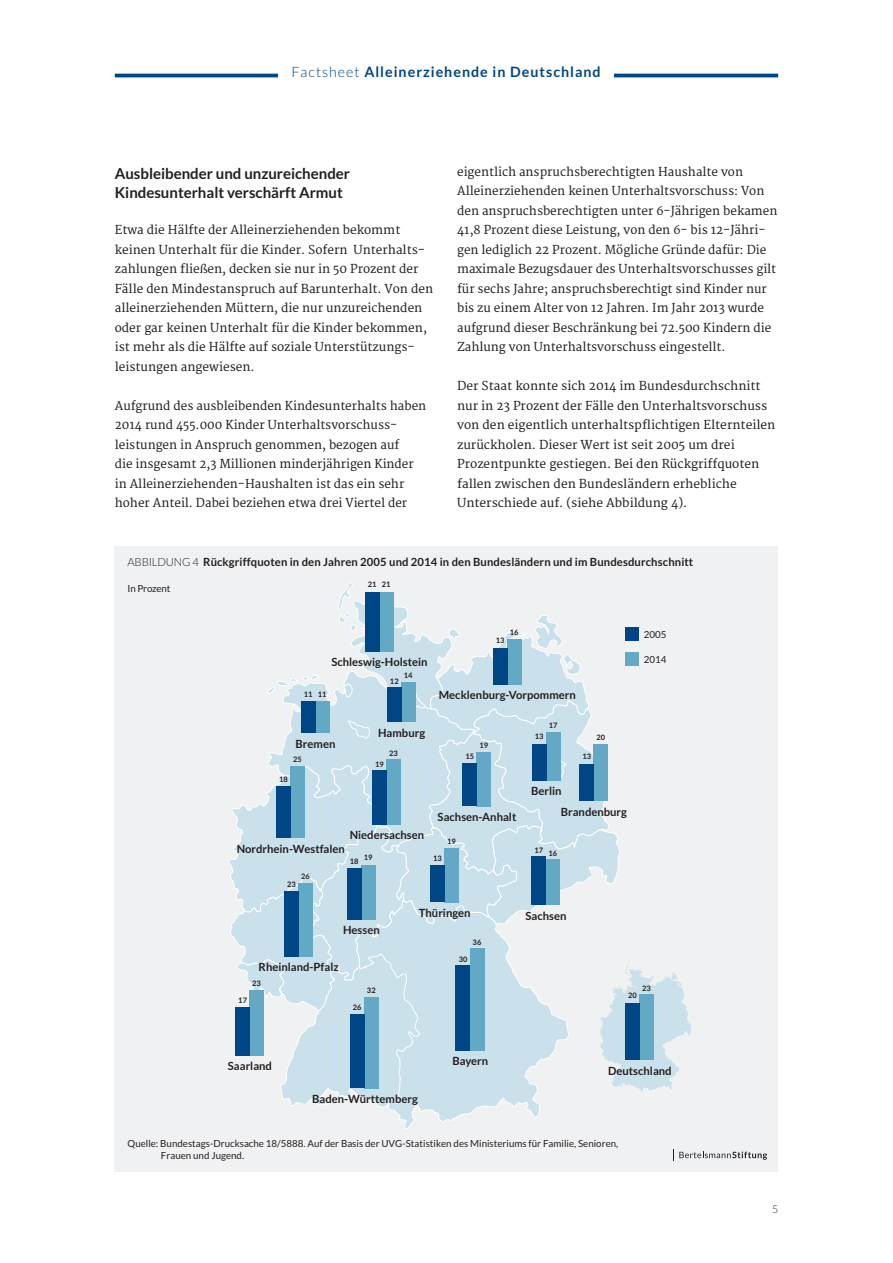
<style>
.page{position:relative;width:893px;height:1263px;background:#fff}
.page>*{position:absolute;margin:0;border:0;box-sizing:border-box;transform-origin:0 0}
.t1{font:700 15px/19.5px "Lato";color:#231f20}
.t2{font:700 14.25px "Lato";letter-spacing:.07em;color:#004684}
.t3{font:12px/19.5px "Merriweather";color:#231f20}
.t4{font:700 11.25px "Lato";color:#231f20}
.t5{font:300 10.5px "Lato";color:#231f20}
.t6{font:9.75px/11.7px "Lato";color:#231f20}
.t7{font:700 7.5px "Lato";color:#231f20}
.s1{font-weight:300}
</style>
<div class="page">
<hr style="left:115px;top:74px;width:663px;height:3px;background:#004684">
<div style="left:279px;top:66px;width:335px;height:25px;background:#fff"></div>
<div style="left:115px;top:546px;width:663px;height:625px;background:#f0f1f2"></div>
<svg style="left:679px;top:1151px;width:88px;height:9px"></svg>
<svg style="left:389px;top:1108px;width:150px;height:21px"></svg>
<svg style="left:229px;top:582px;width:462px;height:526px"></svg>
<div style="left:625px;top:627px;width:14px;height:14px;background:#004684"></div>
<div style="left:625px;top:652px;width:14px;height:14px;background:#63a8c4"></div>
<div style="left:470px;top:948px;width:14px;height:102px;background:#63a8c4"></div>
<div style="left:456px;top:965px;width:14px;height:85px;background:#004684"></div>
<div style="left:640px;top:995px;width:14px;height:65px;background:#63a8c4"></div>
<div style="left:625px;top:1003px;width:15px;height:57px;background:#004684"></div>
<div style="left:315px;top:701px;width:14px;height:32px;background:#63a8c4"></div>
<div style="left:301px;top:701px;width:14px;height:32px;background:#004684"></div>
<div style="left:401px;top:682px;width:14px;height:40px;background:#63a8c4"></div>
<div style="left:387px;top:688px;width:14px;height:34px;background:#004684"></div>
<div style="left:546px;top:732px;width:14px;height:48px;background:#63a8c4"></div>
<div style="left:532px;top:743px;width:14px;height:37px;background:#004684"></div>
<div style="left:507px;top:639px;width:14px;height:45px;background:#63a8c4"></div>
<div style="left:493px;top:647px;width:14px;height:37px;background:#004684"></div>
<div style="left:594px;top:744px;width:14px;height:57px;background:#63a8c4"></div>
<div style="left:580px;top:764px;width:14px;height:37px;background:#004684"></div>
<div style="left:546px;top:859px;width:14px;height:46px;background:#63a8c4"></div>
<div style="left:532px;top:857px;width:14px;height:48px;background:#004684"></div>
<div style="left:444px;top:848px;width:15px;height:54px;background:#63a8c4"></div>
<div style="left:430px;top:865px;width:14px;height:37px;background:#004684"></div>
<div style="left:477px;top:752px;width:14px;height:54px;background:#63a8c4"></div>
<div style="left:463px;top:763px;width:14px;height:43px;background:#004684"></div>
<div style="left:361px;top:865px;width:14px;height:54px;background:#63a8c4"></div>
<div style="left:347px;top:868px;width:14px;height:51px;background:#004684"></div>
<div style="left:387px;top:759px;width:14px;height:66px;background:#63a8c4"></div>
<div style="left:372px;top:771px;width:15px;height:54px;background:#004684"></div>
<div style="left:379px;top:592px;width:14px;height:59px;background:#63a8c4"></div>
<div style="left:365px;top:592px;width:14px;height:59px;background:#004684"></div>
<div style="left:291px;top:767px;width:14px;height:71px;background:#63a8c4"></div>
<div style="left:276px;top:787px;width:15px;height:51px;background:#004684"></div>
<div style="left:298px;top:883px;width:14px;height:74px;background:#63a8c4"></div>
<div style="left:284px;top:891px;width:14px;height:66px;background:#004684"></div>
<div style="left:250px;top:990px;width:14px;height:66px;background:#63a8c4"></div>
<div style="left:236px;top:1007px;width:14px;height:49px;background:#004684"></div>
<div style="left:365px;top:997px;width:14px;height:91px;background:#63a8c4"></div>
<div style="left:351px;top:1014px;width:14px;height:74px;background:#004684"></div>
<p class="t2" style="left:291px;top:64px;width:311px"><span class="s1">Factsheet</span> Alleinerziehende in Deutschland</p>
<p class="t1" style="left:115px;top:163px;width:237px">Ausbleibender und unzureichender<br>Kindesunterhalt verschärft Armut</p>
<p class="t3" style="left:115px;top:221px;width:320px">Etwa die Hälfte der Alleinerziehenden bekommt keinen Unterhalt für die Kinder. Sofern Unterhalts&shy;zahlungen fließen, decken sie nur in 50 Prozent der Fälle den Mindestanspruch auf Barunterhalt. Von den alleinerziehenden Müttern, die nur unzureichenden oder gar keinen Unterhalt für die Kinder bekommen, ist mehr als die Hälfte auf soziale Unterstützungs&shy;leistungen angewiesen.</p>
<p class="t3" style="left:115px;top:396px;width:313px">Aufgrund des ausbleibenden Kindesunterhalts haben 2014 rund 455.000 Kinder Unterhaltsvorschuss&shy;leistungen in Anspruch genommen, bezogen auf<br>die insgesamt 2,3 Millionen minderjährigen Kinder in Alleinerziehenden-Haushalten ist das ein sehr hoher Anteil. Dabei beziehen etwa drei Viertel der</p>
<p class="t3" style="left:457px;top:162px;width:322px">eigentlich anspruchsberechtigten Haushalte von Alleinerziehenden keinen Unterhaltsvorschuss: Von den anspruchsberechtigten unter 6-Jährigen bekamen 41,8 Prozent diese Leistung, von den 6- bis 12-Jähri&shy;gen lediglich 22 Prozent. Mögliche Gründe dafür: Die maximale Bezugsdauer des Unterhaltsvorschusses gilt für sechs Jahre; anspruchsberechtigt sind Kinder nur bis zu einem Alter von 12 Jahren. Im Jahr 2013 wurde aufgrund dieser Beschränkung bei 72.500 Kindern die Zahlung von Unterhaltsvorschuss eingestellt.</p>
<p class="t3" style="left:457px;top:377px;width:320px">Der Staat konnte sich 2014 im Bundesdurchschnitt nur in 23 Prozent der Fälle den Unterhaltsvorschuss von den eigentlich unterhaltspflichtigen Elternteilen zurückholen. Dieser Wert ist seit 2005 um drei Prozentpunkte gestiegen. Bei den Rückgriffquoten fallen zwischen den Bundesländern erhebliche Unterschiede auf. (siehe Abbildung 4).</p>
<p class="t4" style="left:128px;top:556px;width:567px"><span class="s1">ABBILDUNG 4</span> Rückgriffquoten in den Jahren 2005 und 2014 in den Bundesländern und im Bundesdurchschnitt</p>
<p class="t6" style="left:128px;top:582px;width:44px">In Prozent</p>
<p class="t6" style="left:644px;top:628px;width:24px">2005</p>
<p class="t6" style="left:644px;top:654px;width:24px">2014</p>
<p class="t7" style="left:368px;top:580px;width:24px">21 21</p>
<p class="t7" style="left:510px;top:628px;width:10px">16</p>
<p class="t7" style="left:496px;top:636px;width:10px">13</p>
<p class="t4" style="left:331px;top:656px;width:98px">Schleswig-Holstein</p>
<p class="t7" style="left:304px;top:690px;width:24px">11 11</p>
<p class="t4" style="left:296px;top:737px;width:41px">Bremen</p>
<p class="t7" style="left:293px;top:755px;width:10px">25</p>
<p class="t7" style="left:279px;top:774px;width:10px">18</p>
<p class="t7" style="left:404px;top:671px;width:10px">14</p>
<p class="t7" style="left:390px;top:677px;width:10px">12</p>
<p class="t4" style="left:378px;top:726px;width:49px">Hamburg</p>
<p class="t7" style="left:389px;top:749px;width:10px">23</p>
<p class="t7" style="left:375px;top:759px;width:10px">19</p>
<p class="t4" style="left:350px;top:829px;width:76px">Niedersachsen</p>
<p class="t4" style="left:237px;top:842px;width:110px">Nordrhein-Westfalen</p>
<p class="t7" style="left:301px;top:872px;width:10px">26</p>
<p class="t7" style="left:287px;top:879px;width:10px">23</p>
<p class="t7" style="left:364px;top:853px;width:10px">19</p>
<p class="t7" style="left:350px;top:856px;width:10px">18</p>
<p class="t4" style="left:439px;top:689px;width:139px">Mecklenburg-Vorpommern</p>
<p class="t7" style="left:479px;top:740px;width:10px">19</p>
<p class="t7" style="left:465px;top:752px;width:10px">15</p>
<p class="t4" style="left:438px;top:810px;width:80px">Sachsen-Anhalt</p>
<p class="t7" style="left:447px;top:837px;width:10px">19</p>
<p class="t7" style="left:433px;top:854px;width:10px">13</p>
<p class="t7" style="left:549px;top:721px;width:10px">17</p>
<p class="t7" style="left:535px;top:732px;width:10px">13</p>
<p class="t4" style="left:531px;top:785px;width:32px">Berlin</p>
<p class="t7" style="left:596px;top:733px;width:10px">20</p>
<p class="t7" style="left:582px;top:752px;width:10px">13</p>
<p class="t4" style="left:561px;top:805px;width:68px">Brandenburg</p>
<p class="t7" style="left:534px;top:845px;width:10px">17</p>
<p class="t7" style="left:548px;top:848px;width:10px">16</p>
<p class="t4" style="left:343px;top:924px;width:38px">Hessen</p>
<p class="t4" style="left:259px;top:961px;width:82px">Rheinland-Pfalz</p>
<p class="t7" style="left:252px;top:979px;width:10px">23</p>
<p class="t7" style="left:238px;top:996px;width:10px">17</p>
<p class="t7" style="left:367px;top:985px;width:10px">32</p>
<p class="t7" style="left:353px;top:1003px;width:10px">26</p>
<p class="t4" style="left:228px;top:1060px;width:46px">Saarland</p>
<p class="t4" style="left:419px;top:906px;width:53px">Thüringen</p>
<p class="t7" style="left:473px;top:937px;width:10px">36</p>
<p class="t7" style="left:459px;top:955px;width:10px">30</p>
<p class="t4" style="left:452px;top:1054px;width:37px">Bayern</p>
<p class="t4" style="left:312px;top:1092px;width:107px">Baden-Württemberg</p>
<p class="t4" style="left:525px;top:909px;width:42px">Sachsen</p>
<p class="t7" style="left:642px;top:984px;width:10px">23</p>
<p class="t7" style="left:628px;top:991px;width:10px">20</p>
<p class="t4" style="left:608px;top:1064px;width:65px">Deutschland</p>
<p class="t6" style="left:161px;top:1138px;width:459px;text-indent:-33px">Quelle: Bundestags-Drucksache 18/5888. Auf der Basis der UVG-Statistiken des Ministeriums für Familie, Senioren,<br>Frauen und Jugend.</p>
<p class="t5" style="left:772px;top:1204px;width:8px">5</p>
</div>
